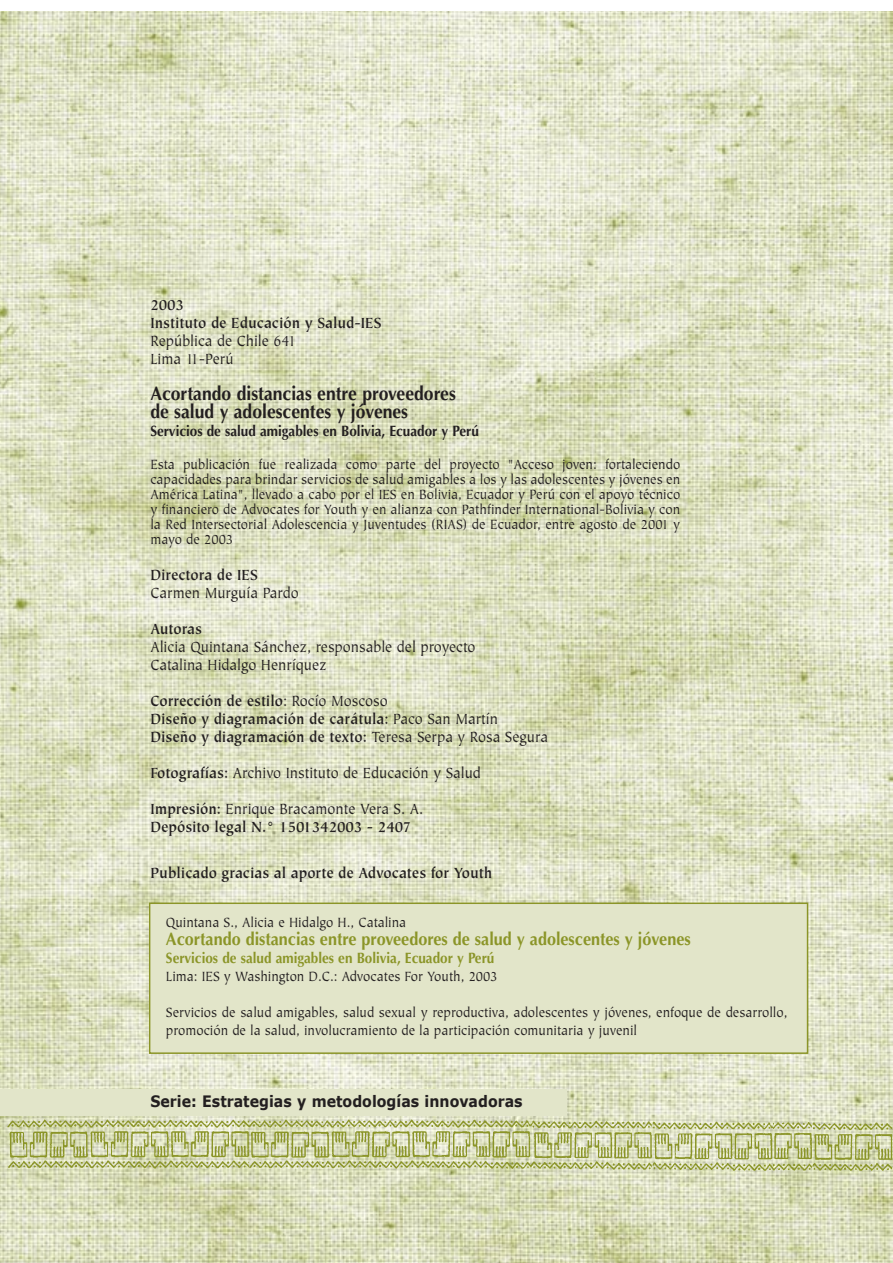
<style>
.page{position:relative;width:893px;height:1263px;background:#fff}
.page>*{position:absolute;margin:0;border:0;box-sizing:border-box;transform-origin:0 0}
.t1{font:700 19.5px/18px "Optima";color:#231f20;scale:.9 1}
.t2{font:700 18px "Optima";color:#8b9528;scale:.9 1}
.t3{font:700 16.5px/18px "Tiepolo";color:#231f20;scale:.9 1}
.t4{font:16.5px/18px "Tiepolo";color:#231f20;scale:.9 1}
.t5{font:700 15.75px "Verdana";color:#231f20;scale:.9 1}
.t6{font:15px/15px "Tiepolo";color:#231f20;text-align:justify;scale:.9 1}
.t7{font:700 15px "Optima";color:#231f20;scale:.9 1}
.t8{font:700 15px "Optima";color:#8b9528;scale:.9 1}
.s1{font-weight:400}
.s2{font-weight:700}
</style>
<div class="page">
<img style="left:0;top:11px;width:892px;height:1252px">
<img style="left:7px;top:1118px;width:884px;height:66px">
<div style="left:150px;top:903px;width:657px;height:150px;background:#e2e5c9"></div>
<div style="left:149px;top:903px;width:659px;height:151px;border:2px solid #8b9528"></div>
<div style="left:0;top:1089px;width:566px;height:27px;background:#e2e5c9"></div>
<p class="t3" style="left:150px;top:297px;width:258px">2003<br>Instituto de Educación y Salud-IES</p>
<p class="t4" style="left:150px;top:333px;width:163px">República de Chile 641<br>Lima 11-Perú</p>
<h1 class="t1" style="left:150px;top:386px;width:341px">Acortando distancias entre proveedores de salud y adolescentes y jóvenes</h1>
<p class="t7" style="left:150px;top:425px;width:366px">Servicios de salud amigables en Bolivia, Ecuador y Perú</p>
<p class="t6" style="left:150px;top:458px;width:590px">Esta publicación fue realizada como parte del proyecto "Acceso joven: fortaleciendo capacidades para brindar servicios de salud amigables a los y las adolescentes y jóvenes en América Latina", llevado a cabo por el IES en Bolivia, Ecuador y Perú con el apoyo técnico y financiero de Advocates for Youth y en alianza con Pathfinder International-Bolivia y con la Red Intersectorial Adolescencia y Juventudes (RIAS) de Ecuador, entre agosto de 2001 y mayo de 2003</p>
<p class="t3" style="left:150px;top:567px;width:121px">Directora de IES</p>
<p class="t4" style="left:150px;top:585px;width:166px">Carmen Murguía Pardo</p>
<p class="t3" style="left:150px;top:621px;width:59px">Autoras</p>
<p class="t4" style="left:150px;top:639px;width:363px">Alicia Quintana Sánchez, responsable del proyecto<br>Catalina Hidalgo Henríquez</p>
<p class="t3" style="left:150px;top:693px;width:443px">Corrección de estilo<span class="s1">: Rocío Moscoso<br></span>Diseño y diagramación de carátula: <span class="s1">Paco San Martín<br></span>Diseño y diagramación de texto: <span class="s1">Teresa Serpa y Rosa Segura</span></p>
<p class="t4" style="left:150px;top:756px;width:369px;line-height:36px"><span class="s2">Fotografías:</span> Archivo Instituto de Educación y Salud<br><span class="s2">Impresión:</span> Enrique Bracamonte Vera S. A.</p>
<p class="t3" style="left:150px;top:819px;width:291px">Depósito legal N.° 1501342003 - 2407</p>
<p class="t3" style="left:150px;top:865px;width:381px">Publicado gracias al aporte de Advocates for Youth</p>
<p class="t6" style="left:166px;top:916px;width:268px">Quintana S., Alicia e Hidalgo H., Catalina</p>
<p class="t2" style="left:166px;top:931px;width:584px">Acortando distancias entre proveedores de salud y adolescentes y jóvenes</p>
<p class="t8" style="left:166px;top:952px;width:366px">Servicios de salud amigables en Bolivia, Ecuador y Perú</p>
<p class="t6" style="left:166px;top:970px;width:370px">Lima: IES y Washington D.C.: Advocates For Youth, 2003</p>
<p class="t6" style="left:166px;top:1005px;width:692px;line-height:18px">Servicios de salud amigables, salud sexual y reproductiva, adolescentes y jóvenes, enfoque de desarrollo, promoción de la salud, involucramiento de la participación comunitaria y juvenil</p>
<p class="t5" style="left:150px;top:1091px;width:415px">Serie: Estrategias y metodologías innovadoras</p>
</div>
